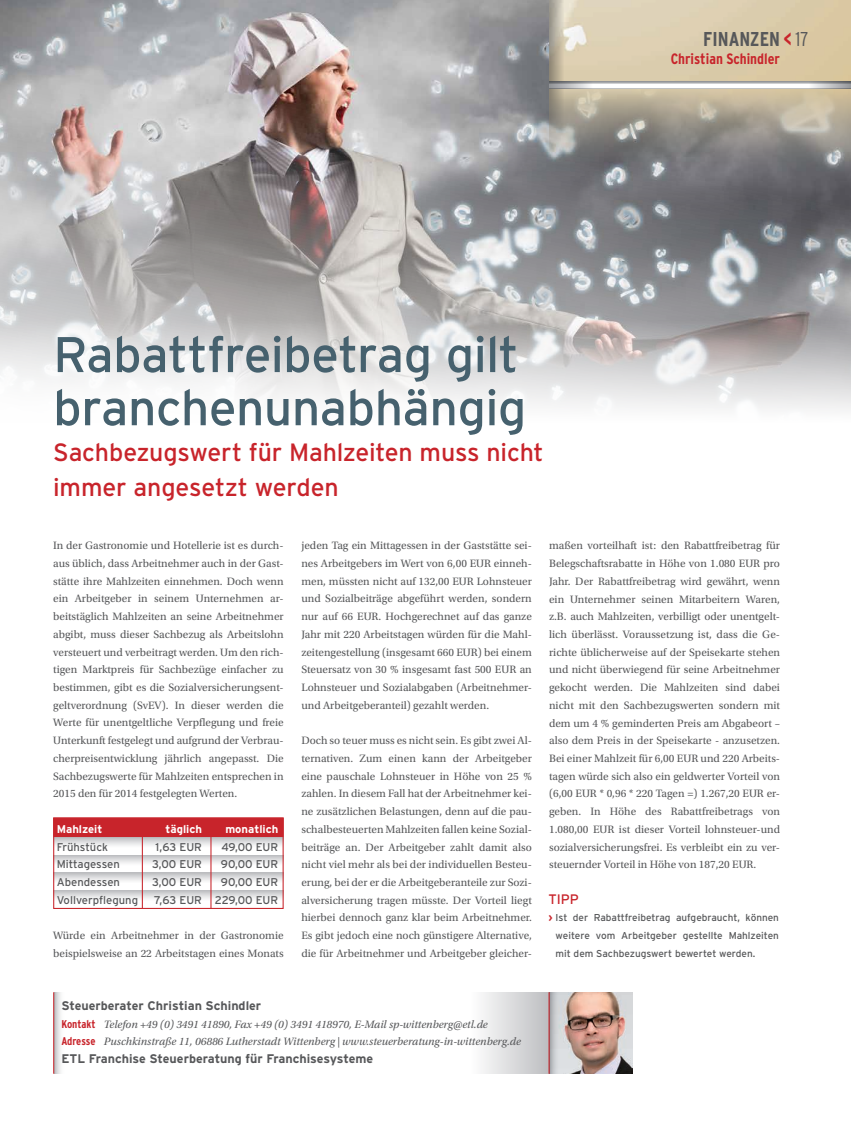
<style>
.page{position:relative;width:851px;height:1134px;background:#fff}
.page>*{position:absolute;margin:0;border:0;box-sizing:border-box;transform-origin:0 0}
.t1{font:50px/53.1px "Interstate";letter-spacing:-.015em;color:#46616e}
.t2{font:25px/35.4px "Interstate";letter-spacing:-.01em;color:#c8242b}
.t3{font:700 condensed 20px "Interstate";color:#57585a}
.t4{font:700 condensed 15px "Interstate";letter-spacing:-.005em;color:#c8242b}
.t5{font:13.75px "Interstate";color:#c8242b}
.t6{font:700 12.5px "Interstate";letter-spacing:-.01em;color:#57585a}
.t7{font:11.25px/17.8px "Utopia Std";color:#57585a;text-align:justify}
.t8{font:italic 11.25px/17.8px "Utopia Std";color:#57585a}
.t9{font:11.25px "Interstate";color:#57585a}
.t10{font:700 11.25px "Interstate";color:#fff}
.t11{font:10px/17.8px "Interstate";color:#57585a;text-align:justify}
.s1{font-size:20.62px;color:#c8242b}
.s2{font-weight:300}
.s3{font-family:"Interstate";font-weight:700;font-style:normal;font-stretch:condensed;color:#c8242b}
.s4{font-family:"Meta";font-weight:700;color:#c8242b}
</style>
<div class="page">
<img style="left:0;top:0;width:850px;height:374px">
<img style="left:563px;top:0;width:287px;height:177px">
<svg style="left:549px;top:0;width:14px;height:177px;background:#a6a196"></svg>
<div style="left:574px;top:81px;width:252px;height:8px;background:#fff"></div>
<svg style="left:549px;top:84px;width:40px;height:3px"></svg>
<svg style="left:812px;top:84px;width:38px;height:3px"></svg>
<hr style="left:549px;top:81px;width:301px;height:3px;background:#939598">
<hr style="left:549px;top:87px;width:301px;height:2px;background:#939598">
<img style="left:560px;top:992px;width:72px;height:82px">
<div style="left:470px;top:992px;width:79px;height:82px;background:linear-gradient(to right,#fff,#bdbec1)"></div>
<svg style="left:549px;top:992px;width:11px;height:82px"></svg>
<hr style="left:53px;top:992px;width:1px;height:82px;background:#c8242b">
<svg style="left:54px;top:992px;width:7px;height:82px"></svg>
<hr style="left:548px;top:992px;width:1px;height:82px;background:#c8242b">
<svg style="left:55px;top:837px;width:226px;height:11px"></svg>
<svg style="left:55px;top:855px;width:226px;height:10px"></svg>
<svg style="left:55px;top:872px;width:226px;height:11px"></svg>
<svg style="left:55px;top:890px;width:226px;height:11px"></svg>
<hr style="left:142px;top:837px;width:1px;height:71px;background:#c8242b">
<hr style="left:210px;top:837px;width:1px;height:71px;background:#c8242b">
<div style="left:53px;top:817px;width:230px;height:20px;background:#c8242b"></div>
<div style="left:53px;top:817px;width:230px;height:92px;border:1px solid #c8242b"></div>
<svg style="left:1px;top:320px;width:849px;height:91px"></svg>
<h3 class="t3" style="left:703px;top:28px;width:107px">Finanzen <span class="s1">&lt;</span> <span class="s2">17</span></h3>
<h1 class="t1" style="left:53px;top:328px;width:474px">Rabattfreibetrag gilt branchenunabhängig</h1>
<h2 class="t2" style="left:53px;top:434px;width:492px">Sachbezugswert für Mahlzeiten muss nicht immer angesetzt werden</h2>
<h3 class="t4" style="left:670px;top:50px;width:111px">Christian Schindler</h3>
<p class="t7" style="left:53px;top:537px;width:232px">In der Gastronomie und Hotellerie ist es durch&shy;aus üblich, dass Arbeitnehmer auch in der Gast&shy;stätte ihre Mahlzeiten einnehmen. Doch wenn ein Arbeitgeber in seinem Unternehmen ar&shy;beitstäglich Mahlzeiten an seine Arbeitnehmer abgibt, muss dieser Sachbezug als Arbeitslohn versteuert und verbeitragt werden. Um den rich&shy;tigen Marktpreis für Sachbezüge einfacher zu bestimmen, gibt es die Sozialversicherungsent&shy;geltverordnung (SvEV). In dieser werden die Werte für unentgeltliche Verpflegung und freie Unterkunft festgelegt und aufgrund der Verbrau&shy;cherpreisentwicklung jährlich angepasst. Die Sachbezugswerte für Mahlzeiten entsprechen in 2015 den für 2014 festgelegten Werten.</p>
<p class="t7" style="left:301px;top:537px;width:232px">jeden Tag ein Mittagessen in der Gaststätte sei&shy;nes Arbeitgebers im Wert von 6,00 EUR einneh&shy;men, müssten nicht auf 132,00 EUR Lohnsteuer und Sozialbeiträge abgeführt werden, sondern nur auf 66 EUR. Hochgerechnet auf das ganze Jahr mit 220 Arbeitstagen würden für die Mahl&shy;zeitengestellung (insgesamt 660 EUR) bei einem Steuersatz von 30 % insgesamt fast 500 EUR an Lohnsteuer und Sozialabgaben (Arbeitnehmer&shy;und Arbeitgeberanteil) gezahlt werden.</p>
<p class="t7" style="left:301px;top:732px;width:232px">Doch so teuer muss es nicht sein. Es gibt zwei Al&shy;ternativen. Zum einen kann der Arbeitgeber eine pauschale Lohnsteuer in Höhe von 25 % zahlen. In diesem Fall hat der Arbeitnehmer kei&shy;ne zusätzlichen Belastungen, denn auf die pau&shy;schalbesteuerten Mahlzeiten fallen keine Sozial&shy;beiträge an. Der Arbeitgeber zahlt damit also nicht viel mehr als bei der individuellen Besteu&shy;erung, bei der er die Arbeitgeberanteile zur Sozi&shy;alversicherung tragen müsste. Der Vorteil liegt hierbei dennoch ganz klar beim Arbeitnehmer.<br>Es gibt jedoch eine noch günstigere Alternative, die für Arbeitnehmer und Arbeitgeber gleicher-</p>
<p class="t10" style="left:57px;top:822px;width:47px">Mahlzeit</p>
<p class="t10" style="left:165px;top:822px;width:38px">täglich</p>
<p class="t10" style="left:225px;top:822px;width:54px">monatlich</p>
<p class="t9" style="left:57px;top:840px;width:53px">Frühstück</p>
<p class="t9" style="left:156px;top:840px;width:48px">1,63 EUR</p>
<p class="t9" style="left:221px;top:840px;width:58px">49,00 EUR</p>
<p class="t9" style="left:57px;top:858px;width:65px">Mittagessen</p>
<p class="t9" style="left:152px;top:858px;width:51px">3,00 EUR</p>
<p class="t9" style="left:221px;top:858px;width:59px">90,00 EUR</p>
<p class="t9" style="left:57px;top:876px;width:65px">Abendessen</p>
<p class="t9" style="left:152px;top:876px;width:51px">3,00 EUR</p>
<p class="t9" style="left:221px;top:876px;width:59px">90,00 EUR</p>
<p class="t9" style="left:57px;top:893px;width:83px">Vollverpflegung</p>
<p class="t9" style="left:154px;top:893px;width:126px">7,63 EUR 229,00 EUR</p>
<p class="t7" style="left:53px;top:927px;width:232px">Würde ein Arbeitnehmer in der Gastronomie beispielsweise an 22 Arbeitstagen eines Monats</p>
<p class="t6" style="left:61px;top:998px;width:201px">Steuerberater Christian Schindler</p>
<p class="t8" style="left:61px;top:1015px;width:461px"><span class="s3">Kontakt</span> Telefon +49 (0) 3491 41890, Fax +49 (0) 3491 418970, E-Mail sp-wittenberg@etl.de<br><span class="s3">Adresse</span> Puschkinstraße 11, 06886 Lutherstadt Wittenberg | www.steuerberatung-in-wittenberg.de</p>
<p class="t6" style="left:61px;top:1052px;width:9px">ETL</p>
<p class="t6" style="left:89px;top:1052px;width:286px">Franchise Steuerberatung für Franchisesysteme</p>
<p class="t7" style="left:549px;top:537px;width:232px">maßen vorteilhaft ist: den Rabattfreibetrag für Belegschaftsrabatte in Höhe von 1.080 EUR pro Jahr. Der Rabattfreibetrag wird gewährt, wenn ein Unternehmer seinen Mitarbeitern Waren, z.B. auch Mahlzeiten, verbilligt oder unentgelt&shy;lich überlässt. Voraussetzung ist, dass die Ge&shy;richte üblicherweise auf der Speisekarte stehen und nicht überwiegend für seine Arbeitnehmer gekocht werden. Die Mahlzeiten sind dabei nicht mit den Sachbezugswerten sondern mit dem um 4 % geminderten Preis am Abgabeort – also dem Preis in der Speisekarte - anzusetzen.<br>Bei einer Mahlzeit für 6,00 EUR und 220 Arbeits&shy;tagen würde sich also ein geldwerter Vorteil von (6,00 EUR * 0,96 * 220 Tagen =) 1.267,20 EUR er&shy;geben. In Höhe des Rabattfreibetrags von 1.080,00 EUR ist dieser Vorteil lohnsteuer-und sozialversicherungsfrei. Es verbleibt ein zu ver&shy;steuernder Vorteil in Höhe von 187,20 EUR.</p>
<p class="t5" style="left:548px;top:891px;width:32px">TIPP</p>
<p class="t11" style="left:555px;top:909px;width:225px;text-indent:-7px"><span class="s4">&gt;</span> Ist der Rabattfreibetrag aufgebraucht, können weitere vom Arbeitgeber gestellte Mahlzeiten mit dem Sachbezugswert bewertet werden.</p>
</div>
